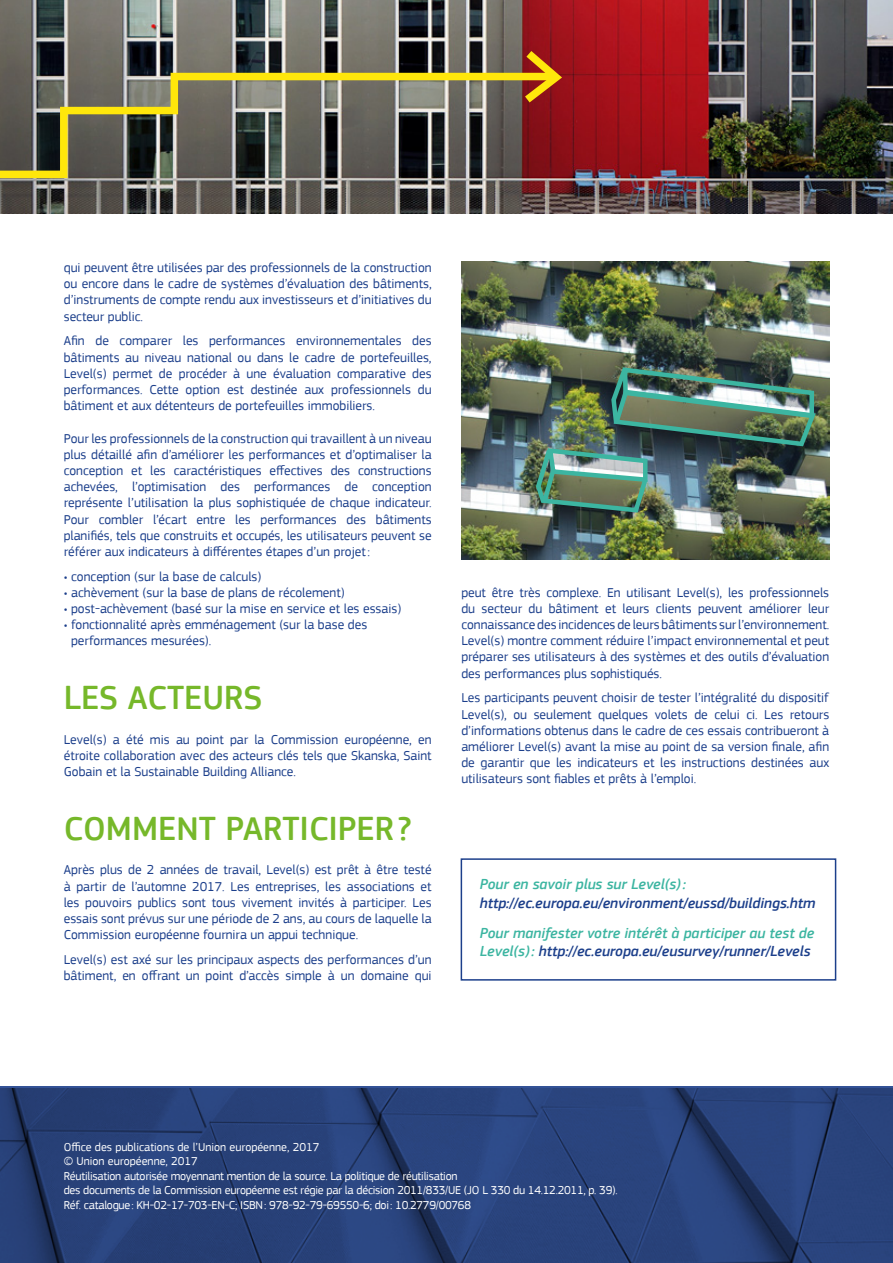
<style>
.page{position:relative;width:893px;height:1263px;background:#fff}
.page>*{position:absolute;margin:0;border:0;box-sizing:border-box;transform-origin:0 0}
.t1{font:500 34.5px "PF Square Sans Pro";color:#76b82a}
.t2{font:italic 500 15px/18px "PF Square Sans Pro";color:#3cb5a1}
.t3{font:italic 500 15px "PF Square Sans Pro";color:#1c3f8b}
.t4{font:13.5px/16.2px "PF Square Sans Pro";color:#1c3f8b;text-align:justify}
.t5{font:12px/14.4px "PF Square Sans Pro";letter-spacing:-.02em;color:#fff}
.s1{color:#1c3f8b}
</style>
<div class="page">
<img style="left:0;top:0;width:893px;height:214px">
<svg style="left:0;top:1087px;width:893px;height:176px;background:#284178"></svg>
<img style="left:461px;top:262px;width:368px;height:298px">
<img style="left:534px;top:363px;width:285px;height:152px">
<div style="left:461px;top:858px;width:375px;height:123px;border:2px solid #1c3f8b"></div>
<svg style="left:0;top:69px;width:559px;height:113px;background:#6e6853"></svg>
<svg style="left:517px;top:43px;width:51px;height:67px;background:#a5491c"></svg>
<p class="t4" style="left:64px;top:260px;width:369px">qui peuvent être utilisées par des professionnels de la construction ou encore dans le cadre de systèmes d’évaluation des bâtiments, d’instruments de compte rendu aux investisseurs et d’initiatives du secteur public.</p>
<p class="t4" style="left:64px;top:333px;width:369px">Afin de comparer les performances environnementales des bâtiments au niveau national ou dans le cadre de portefeuilles, Level(s) permet de procéder à une évaluation comparative des performances. Cette option est destinée aux professionnels du bâtiment et aux détenteurs de portefeuilles immobiliers.</p>
<p class="t4" style="left:64px;top:430px;width:369px">Pour les professionnels de la construction qui travaillent à un niveau plus détaillé afin d’améliorer les performances et d’optimaliser la conception et les caractéristiques effectives des constructions achevées, l’optimisation des performances de conception représente l’utilisation la plus sophistiquée de chaque indicateur.<br>Pour combler l’écart entre les performances des bâtiments planifiés, tels que construits et occupés, les utilisateurs peuvent se référer aux indicateurs à différentes étapes d’un projet:</p>
<p class="t4" style="left:64px;top:568px;width:199px">• conception (sur la base de calculs)</p>
<p class="t4" style="left:64px;top:584px;width:282px">• achèvement (sur la base de plans de récolement)</p>
<p class="t4" style="left:64px;top:601px;width:339px">• post-achèvement (basé sur la mise en service et les essais)</p>
<p class="t4" style="left:71px;top:617px;width:298px;text-indent:-7px">• fonctionnalité après emménagement (sur la base des performances mesurées).</p>
<h1 class="t1" style="left:64px;top:678px;width:200px">LES ACTEURS</h1>
<p class="t4" style="left:64px;top:731px;width:369px">Level(s) a été mis au point par la Commission européenne, en étroite collaboration avec des acteurs clés tels que Skanska, Saint Gobain et la Sustainable Building Alliance.</p>
<h1 class="t1" style="left:64px;top:809px;width:349px">COMMENT PARTICIPER?</h1>
<p class="t4" style="left:64px;top:862px;width:369px">Après plus de 2 années de travail, Level(s) est prêt à être testé à partir de l’automne 2017. Les entreprises, les associations et les pouvoirs publics sont tous vivement invités à participer. Les essais sont prévus sur une période de 2 ans, au cours de laquelle la Commission européenne fournira un appui technique.</p>
<p class="t4" style="left:64px;top:951px;width:369px">Level(s) est axé sur les principaux aspects des performances d’un bâtiment, en offrant un point d’accès simple à un domaine qui</p>
<p class="t4" style="left:461px;top:584px;width:369px">peut être très complexe. En utilisant Level(s), les professionnels du secteur du bâtiment et leurs clients peuvent améliorer leur connaissance des incidences de leurs bâtiments sur l’environnement.<br>Level(s) montre comment réduire l’impact environnemental et peut préparer ses utilisateurs à des systèmes et des outils d’évaluation des performances plus sophistiqués.</p>
<p class="t4" style="left:461px;top:690px;width:369px">Les participants peuvent choisir de tester l’intégralité du dispositif Level(s), ou seulement quelques volets de celui ci. Les retours d’informations obtenus dans le cadre de ces essais contribueront à améliorer Level(s) avant la mise au point de sa version finale, afin de garantir que les indicateurs et les instructions destinées aux utilisateurs sont fiables et prêts à l’emploi.</p>
<p class="t2" style="left:480px;top:876px;width:208px">Pour en savoir plus sur Level(s):</p>
<p class="t3" style="left:480px;top:894px;width:337px">http://ec.europa.eu/environment/eussd/buildings.htm</p>
<p class="t2" style="left:480px;top:925px;width:336px">Pour manifester votre intérêt à participer au test de<br>Level(s): <span class="s1">http://ec.europa.eu/eusurvey/runner/Levels</span></p>
<p class="t5" style="left:64px;top:1140px;width:555px">Office des publications de l’Union européenne, 2017<br>© Union européenne, 2017<br>Réutilisation autorisée moyennant mention de la source. La politique de réutilisation<br>des documents de la Commission européenne est régie par la décision 2011/833/UE (JO L 330 du 14.12.2011, p. 39).<br>Réf. catalogue: KH-02-17-703-EN-C; ISBN: 978-92-79-69550-6; doi: 10.2779/00768</p>
</div>
